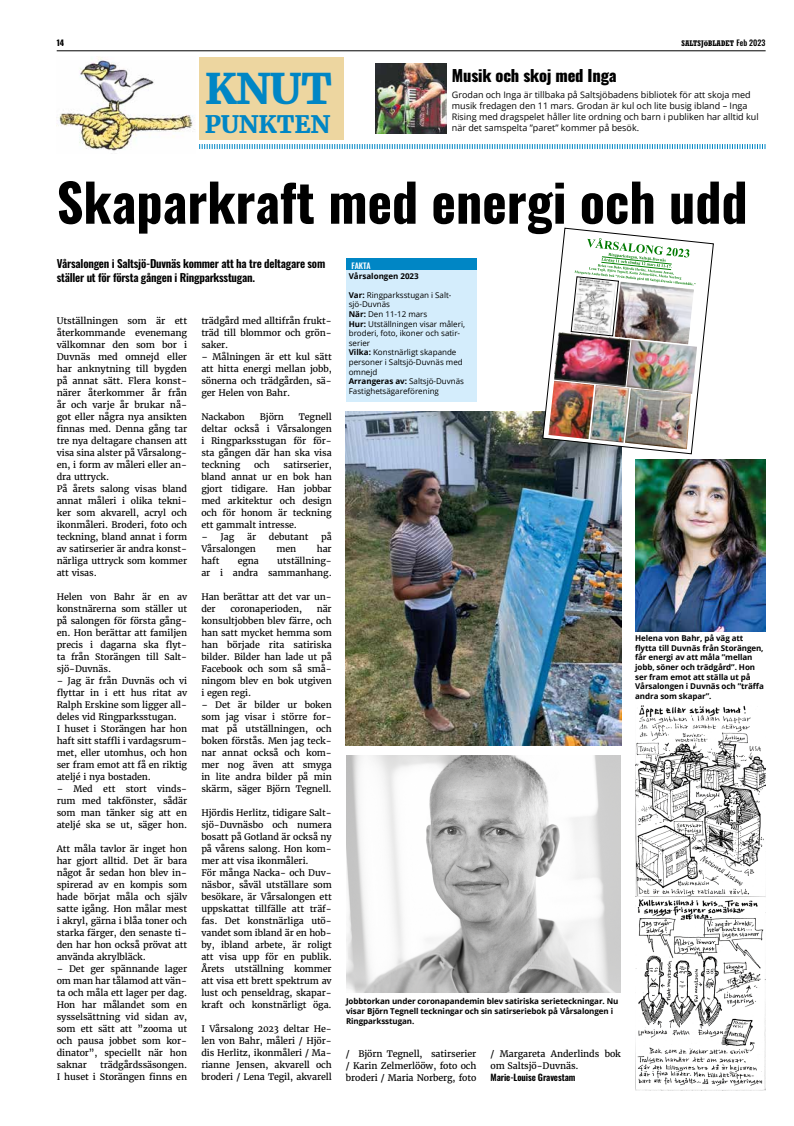
<style>
.page{position:relative;width:794px;height:1126px;background:#fff}
.page>*{position:absolute;margin:0;border:0;box-sizing:border-box;transform-origin:0 0}
.t1{font:700 52px "Oswald";color:#000}
.t2{font:800 42px "Merriweather";color:#0086c5}
.t3{font:800 24px "Merriweather";color:#0086c5}
.t4{font:800 16px "Oswald";letter-spacing:-.01em;color:#000}
.t5{font:600 11px/13.2px "Oswald";letter-spacing:-.02em;color:#000}
.t6{font:9px/12px "Merriweather";letter-spacing:-.01em;color:#000;text-align:justify}
.t7{font:9px/10.8px "Open Sans";color:#000}
.t8{font:600 9px "Oswald";letter-spacing:-.01em;color:#000}
.t9{font:700 8px/9.6px "Open Sans";letter-spacing:-.01em;color:#000}
.t10{font:8px/9.6px "Open Sans";color:#000}
.t11{font:700 condensed 8px "Rockwell";color:#000}
.t12{font:500 8px "Oswald";letter-spacing:-.01em;color:#fff}
.t13{font:800 8px "Oswald";color:#000}
.s1{font-size:6.4px}
.s2{font-family:"Oswald";font-weight:500;font-stretch:normal}
.s3{font-weight:700}
</style>
<div class="page">
<hr style="left:57px;top:51px;width:708px;height:1px;background:#000">
<img style="left:59px;top:57px;width:136px;height:94px">
<div style="left:199px;top:57px;width:145px;height:82px;background:#edd6a0"></div>
<svg style="left:199px;top:144px;width:567px;height:5px"></svg>
<div style="left:346px;top:270px;width:130px;height:131px;background:#d4edfc"></div>
<div style="left:346px;top:258px;width:130px;height:12px;background:#0086c5"></div>
<img style="left:346px;top:411px;width:275px;height:334px">
<img style="left:346px;top:755px;width:275px;height:237px">
<img style="left:635px;top:459px;width:130px;height:173px">
<img style="left:542px;top:228px;width:171px;height:226px">
<img style="left:635px;top:705px;width:130px;height:191px">
<img style="left:635px;top:896px;width:130px;height:194px">
<img style="left:375px;top:63px;width:71px;height:70px">
<p class="t13" style="left:57px;top:39px;width:9px">14</p>
<p class="t11" style="left:681px;top:39px;width:85px">SALTSJ<span class="s1">Ö</span>BLADET <span class="s2">Feb 2023</span></p>
<h2 class="t2" style="left:205px;top:62px;width:128px">KNUT</h2>
<h3 class="t3" style="left:205px;top:109px;width:127px">PUNKTEN</h3>
<h3 class="t4" style="left:452px;top:67px;width:166px">Musik och skoj med Inga</h3>
<p class="t7" style="left:452px;top:89px;width:308px">Grodan och Inga är tillbaka på Saltsjöbadens bibliotek för att skoja med musik fredagen den 11 mars. Grodan är kul och lite busig ibland – Inga Rising med dragspelet håller lite ordning och barn i publiken har alltid kul när det samspelta ”paret” kommer på besök.</p>
<h1 class="t1" style="left:57px;top:175px;width:692px">Skaparkraft med energi och udd</h1>
<p class="t5" style="left:57px;top:258px;width:270px">Vårsalongen i Saltsjö-Duvnäs kommer att ha tre deltagare som ställer ut för första gången i Ringparksstugan.</p>
<p class="t6" style="left:57px;top:315px;width:132px;text-align:left">Utställningen som är ett återkommande evenemang välkomnar den som bor i<br>Duvnäs med omnejd eller har anknytning till bygden på annat sätt. Flera konst&shy;närer återkommer år från år och varje år brukar nå&shy;got eller några nya ansikten finnas med. Denna gång tar tre nya deltagare chansen att visa sina alster på Vårsalong&shy;en, i form av måleri eller an&shy;dra uttryck.<br>På årets salong visas bland annat måleri i olika tekni&shy;ker som akvarell, acryl och ikonmåleri. Broderi, foto och teckning, bland annat i form av satirserier är andra konst&shy;närliga uttryck som kommer att visas.</p>
<p class="t6" style="left:57px;top:591px;width:132px">Helen von Bahr är en av konstnärerna som ställer ut på salongen för första gång&shy;en. Hon berättar att familjen precis i dagarna ska flyt&shy;ta från Storängen till Salt&shy;sjö-Duvnäs.</p>
<p class="t6" style="left:57px;top:675px;width:132px;text-align:left">– Jag är från Duvnäs och vi flyttar in i ett hus ritat av<br>Ralph Erskine som ligger all&shy;deles vid Ringparksstugan.<br>I huset i Storängen har hon haft sitt staffli i vardagsrum&shy;met, eller utomhus, och hon ser fram emot att få en riktig ateljé i nya bostaden.</p>
<p class="t6" style="left:57px;top:783px;width:132px">– Med ett stort vinds&shy;rum med takfönster, sådär som man tänker sig att en ateljé ska se ut, säger hon.</p>
<p class="t6" style="left:57px;top:843px;width:132px">Att måla tavlor är inget hon har gjort alltid. Det är bara något år sedan hon blev in&shy;spirerad av en kompis som hade börjat måla och själv satte igång. Hon målar mest i akryl, gärna i blåa toner och starka färger, den senaste ti&shy;den har hon också prövat att använda akrylbläck.</p>
<p class="t6" style="left:57px;top:963px;width:132px">– Det ger spännande lager om man har tålamod att vän&shy;ta och måla ett lager per dag.<br>Hon har målandet som en sysselsättning vid sidan av, som ett sätt att ”zooma ut och pausa jobbet som kor&shy;dinator”, speciellt när hon saknar</p>
<p class="t12" style="left:351px;top:261px;width:20px">FAKTA</p>
<p class="t9" style="left:349px;top:271px;width:71px">Vårsalongen 2023</p>
<p class="t10" style="left:349px;top:290px;width:118px"><span class="s3">Var:</span> Ringparksstugan i Salt&shy;sjö-Duvnäs<br><span class="s3">När:</span> Den 11-12 mars<br><span class="s3">Hur:</span> Utställningen visar måleri, broderi, foto, ikoner och satir&shy;serier<br><span class="s3">Vilka:</span> Konstnärligt skapande personer i Saltsjö-Duvnäs med omnejd<br><span class="s3">Arrangeras av:</span> Saltsjö-Duvnäs<br>Fastighetsägareförening</p>
<p class="t6" style="left:201px;top:315px;width:132px">trädgård med alltifrån frukt&shy;träd till blommor och grön&shy;saker.</p>
<p class="t6" style="left:201px;top:351px;width:132px">– Målningen är ett kul sätt att hitta energi mellan jobb, sönerna och trädgården, sä&shy;ger Helen von Bahr.</p>
<p class="t6" style="left:201px;top:411px;width:45px">Nackabon</p>
<p class="t6" style="left:260px;top:411px;width:26px">Björn</p>
<p class="t6" style="left:201px;top:411px;width:132px;text-indent:97px">Tegnell deltar också i Vårsalongen i Ringparksstugan för för&shy;sta gången där han ska visa teckning</p>
<p class="t6" style="left:254px;top:459px;width:17px">och</p>
<p class="t6" style="left:201px;top:459px;width:132px;text-indent:82px">satirserier, bland annat ur en bok han gjort tidigare. Han jobbar med arkitektur och design och för honom är teckning ett gammalt intresse.</p>
<p class="t6" style="left:201px;top:531px;width:34px">– Jag</p>
<p class="t6" style="left:247px;top:531px;width:11px">är</p>
<p class="t6" style="left:269px;top:531px;width:41px">debutant</p>
<p class="t6" style="left:321px;top:531px;width:12px">på</p>
<p class="t6" style="left:201px;top:543px;width:56px">Vårsalongen</p>
<p class="t6" style="left:276px;top:543px;width:21px">men</p>
<p class="t6" style="left:317px;top:543px;width:16px">har</p>
<p class="t6" style="left:201px;top:555px;width:20px">haft</p>
<p class="t6" style="left:238px;top:555px;width:23px">egna</p>
<p class="t6" style="left:201px;top:555px;width:132px;text-align:right">utställning-<br>ar i andra sammanhang.</p>
<p class="t6" style="left:201px;top:591px;width:132px">Han berättar att det var un&shy;der</p>
<p class="t6" style="left:230px;top:603px;width:73px">coronaperioden,</p>
<p class="t6" style="left:201px;top:603px;width:132px;text-indent:115px">när konsultjobben blev färre, och han satt mycket hemma som han började rita satiriska bilder. Bilder han lade ut på Facebook och som så små&shy;ningom blev en bok utgiven i egen regi.</p>
<p class="t6" style="left:201px;top:699px;width:132px">– Det är bilder ur boken som jag visar i större for&shy;mat på utställningen, och boken förstås. Men jag teck&shy;nar annat också och kom&shy;mer nog även att smyga in lite andra bilder på min skärm, säger Björn Tegnell.</p>
<p class="t6" style="left:201px;top:807px;width:132px;text-align:left">Hjördis Herlitz, tidigare Salt&shy;sjö-Duvnäsbo och numera bosatt på Gotland är också ny på vårens salong. Hon kom&shy;mer att visa ikonmåleri.<br>För många Nacka- och Duv&shy;näsbor, såväl utställare som besökare, är Vårsalongen ett uppskattat tillfälle att träf&shy;fas. Det konstnärliga utö&shy;vandet som ibland är en hob&shy;by, ibland arbete, är roligt att visa upp för en publik.<br>Årets utställning kommer att visa ett brett spektrum av lust och penseldrag, skapar&shy;kraft och konstnärligt öga.</p>
<p class="t6" style="left:201px;top:1023px;width:132px">I Vårsalong 2023 deltar He&shy;len von Bahr, måleri / Hjör&shy;dis Herlitz, ikonmåleri / Ma&shy;rianne Jensen, akvarell och broderi / Lena Tegil, akvarell</p>
<p class="t9" style="left:635px;top:633px;width:130px">Helena von Bahr, på väg att flytta till Duvnäs från Storängen, får energi av att måla ”mellan jobb, söner och trädgård”. Hon ser fram emot att ställa ut på<br>Vårsalongen i Duvnäs och ”träffa andra som skapar”.</p>
<p class="t9" style="left:346px;top:996px;width:274px">Jobbtorkan under coronapandemin blev satiriska serieteckningar. Nu visar Björn Tegnell teckningar och sin satirseriebok på Vårsalongen i<br>Ringparksstugan.</p>
<p class="t6" style="left:346px;top:1047px;width:132px">/ Björn Tegnell, satirserier / Karin Zelmerlööw, foto och broderi / Maria Norberg, foto</p>
<p class="t6" style="left:490px;top:1047px;width:132px">/ Margareta Anderlinds bok om Saltsjö-Duvnäs.</p>
<p class="t6" style="left:57px;top:1059px;width:132px;text-align:right">trädgårdssäsongen.<br>I huset i Storängen finns en</p>
<p class="t8" style="left:490px;top:1072px;width:86px">Marie-Louise Gravestam</p>
</div>
